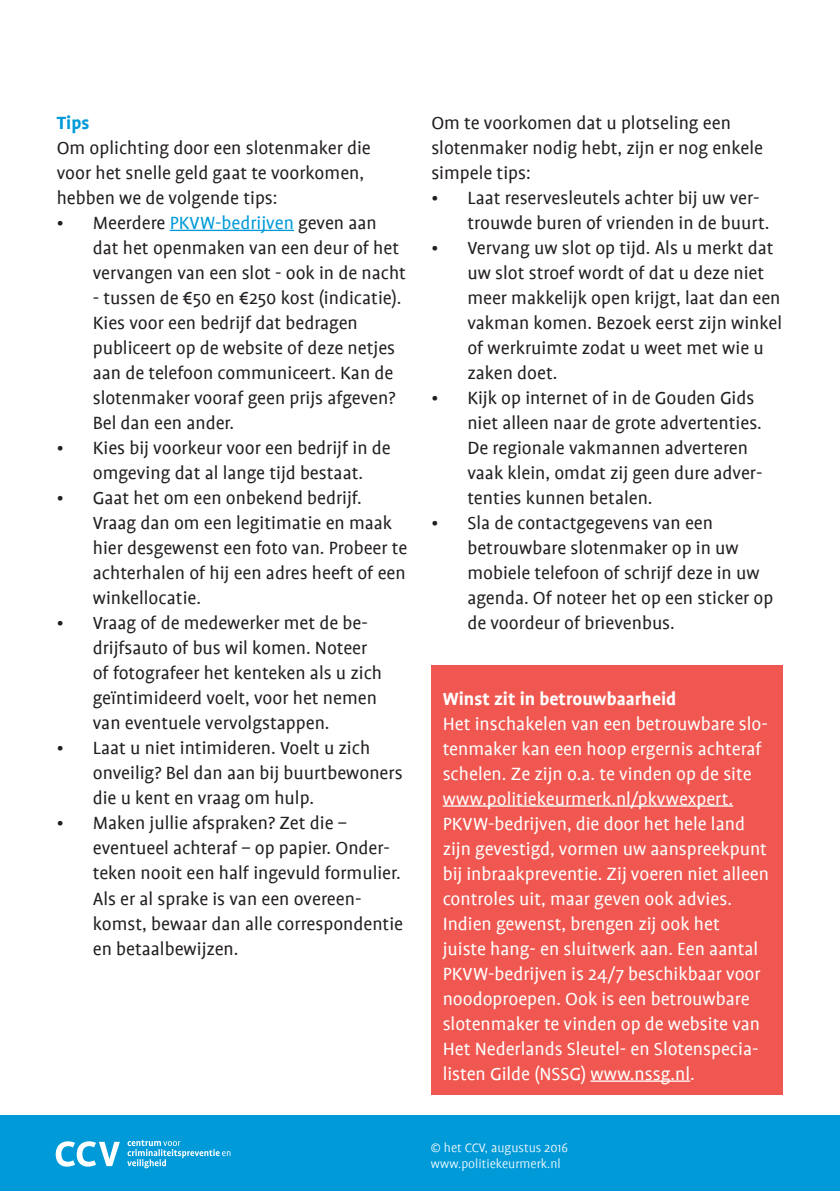
<style>
.page{position:relative;width:840px;height:1191px;background:#fff}
.page>*{position:absolute;margin:0;border:0;box-sizing:border-box;transform-origin:0 0}
.t1{font:20px/25px "Profile";color:#231f20}
.t2{font:20px/25px "Profile";color:#fff}
.t3{font:700 20px "Profile";color:#fff}
.t4{font:700 20px "Profile";color:#009ad9}
.t5{font:300 14px "Profile";color:#fff}
.s1{color:#009ad9}
</style>
<div class="page">
<div style="left:431px;top:665px;width:351px;height:429px;background:#f05750"></div>
<div style="left:0;top:1116px;width:839px;height:75px;background:#009ad9"></div>
<svg style="left:56px;top:1141px;width:64px;height:25px"></svg>
<svg style="left:127px;top:1140px;width:103px;height:28px"></svg>
<hr style="left:170px;top:230px;width:124px;height:1px;background:#009ad9">
<hr style="left:442px;top:805px;width:290px;height:1px;background:#fff">
<hr style="left:590px;top:1080px;width:99px;height:1px;background:#fff">
<p class="t4" style="left:57px;top:112px;width:34px">Tips</p>
<p class="t1" style="left:57px;top:136px;width:315px">Om oplichting door een slotenmaker die voor het snelle geld gaat te voorkomen, hebben we de volgende tips:</p>
<p class="t1" style="left:93px;top:211px;width:314px;text-indent:-36px">• Meerdere <span class="s1">PKVW-bedrijven</span> geven aan dat het openmaken van een deur of het vervangen van een slot - ook in de nacht</p>
<p class="t1" style="left:93px;top:286px;width:310px">- tussen de €50 en €250 kost (indicatie).<br>Kies voor een bedrijf dat bedragen publiceert op de website of deze netjes aan de telefoon communiceert. Kan de slotenmaker vooraf geen prijs afgeven?<br>Bel dan een ander.</p>
<p class="t1" style="left:57px;top:436px;width:335px;text-align:center">• Kies bij voorkeur voor een bedrijf in de omgeving dat al lange tijd bestaat.</p>
<p class="t1" style="left:93px;top:486px;width:316px;text-indent:-36px">• Gaat het om een onbekend bedrijf.<br>Vraag dan om een legitimatie en maak hier desgewenst een foto van. Probeer te achterhalen of hij een adres heeft of een winkellocatie.</p>
<p class="t1" style="left:93px;top:611px;width:291px;text-indent:-36px">• Vraag of de medewerker met de be&shy;drijfsauto of bus wil komen. Noteer of fotografeer het kenteken als u zich geïntimideerd voelt, voor het nemen van eventuele vervolgstappen.</p>
<p class="t1" style="left:93px;top:736px;width:311px;text-indent:-36px">• Laat u niet intimideren. Voelt u zich onveilig? Bel dan aan bij buurtbewoners die u kent en vraag om hulp.</p>
<p class="t1" style="left:93px;top:811px;width:312px;text-indent:-36px">• Maken jullie afspraken? Zet die – eventueel achteraf – op papier. Onder&shy;teken nooit een half ingevuld formulier.<br>Als er al sprake is van een overeen&shy;komst, bewaar dan alle correspondentie en betaalbewijzen.</p>
<p class="t1" style="left:431px;top:111px;width:333px">Om te voorkomen dat u plotseling een slotenmaker nodig hebt, zijn er nog enkele simpele tips:</p>
<p class="t1" style="left:467px;top:186px;width:303px;text-indent:-36px">• Laat reservesleutels achter bij uw ver&shy;trouwde buren of vrienden in de buurt.</p>
<p class="t1" style="left:467px;top:236px;width:316px;text-indent:-36px">• Vervang uw slot op tijd. Als u merkt dat uw slot stroef wordt of dat u deze niet meer makkelijk open krijgt, laat dan een vakman komen. Bezoek eerst zijn winkel of werkruimte zodat u weet met wie u zaken doet.</p>
<p class="t1" style="left:467px;top:386px;width:296px;text-indent:-36px">• Kijk op internet of in de Gouden Gids niet alleen naar de grote advertenties.<br>De regionale vakmannen adverteren vaak klein, omdat zij geen dure adver&shy;tenties kunnen betalen.</p>
<p class="t1" style="left:467px;top:511px;width:307px;text-indent:-36px">• Sla de contactgegevens van een betrouwbare slotenmaker op in uw mobiele telefoon of schrijf deze in uw agenda. Of noteer het op een sticker op de voordeur of brievenbus.</p>
<p class="t3" style="left:442px;top:688px;width:235px">Winst zit in betrouwbaarheid</p>
<p class="t2" style="left:442px;top:711px;width:326px">Het inschakelen van een betrouwbare slo&shy;tenmaker kan een hoop ergernis achteraf schelen. Ze zijn o.a. te vinden op de site</p>
<p class="t2" style="left:442px;top:786px;width:292px">www.politiekeurmerk.nl/pkvwexpert.</p>
<p class="t2" style="left:442px;top:811px;width:327px">PKVW-bedrijven, die door het hele land zijn gevestigd, vormen uw aanspreekpunt bij inbraakpreventie. Zij voeren niet alleen controles uit, maar geven ook advies.</p>
<p class="t2" style="left:442px;top:911px;width:319px">Indien gewenst, brengen zij ook het juiste hang- en sluitwerk aan. Een aantal PKVW-bedrijven is 24/7 beschikbaar voor noodoproepen. Ook is een betrouwbare slotenmaker te vinden op de website van Het Nederlands Sleutel- en Slotenspecia&shy;listen Gilde (NSSG) www.nssg.nl.</p>
<p class="t5" style="left:430px;top:1140px;width:138px">© het CCV, augustus 2016</p>
<p class="t5" style="left:430px;top:1156px;width:131px">www.politiekeurmerk.nl</p>
</div>
